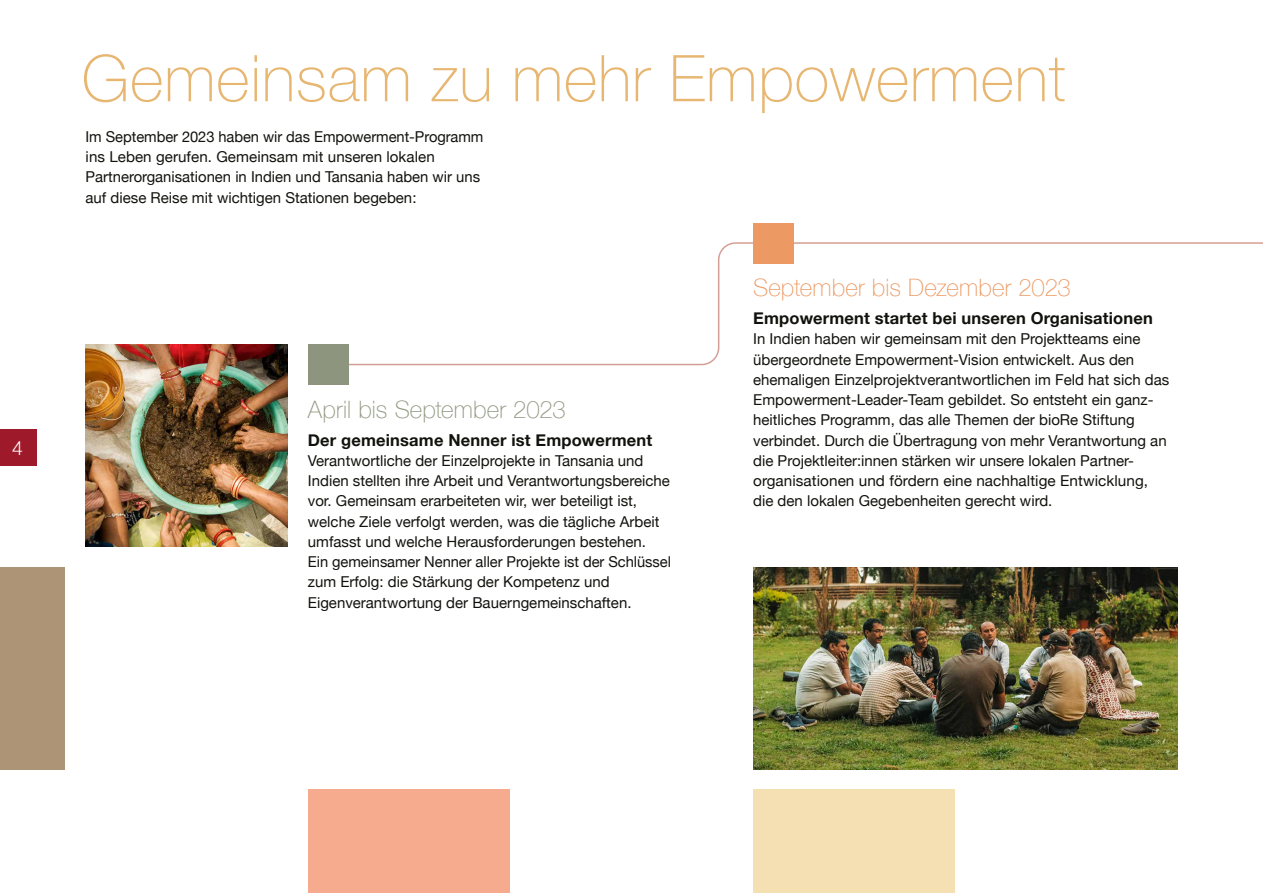
<style>
.page{position:relative;width:1263px;height:893px;background:#fff}
.page>*{position:absolute;margin:0;border:0;box-sizing:border-box;transform-origin:0 0}
.t1{font:100 64.5px "Helvetica Neue";letter-spacing:.01em;color:#e7b671}
.t2{font:100 24px "Helvetica Neue";letter-spacing:.005em;color:#ec9963}
.t3{font:100 24px "Helvetica Neue";letter-spacing:.005em;color:#8e957e}
.t4{font:300 19.5px "Helvetica Neue";color:#fff}
.t5{font:700 16.5px "Helvetica Neue";letter-spacing:.01em;color:#12120d}
.t6{font:15px/20.2px "Helvetica Neue";color:#12120d}
</style>
<div class="page">
<div style="left:0;top:430px;width:36px;height:36px;background:#9e1929"></div>
<img style="left:85px;top:344px;width:202px;height:203px">
<img style="left:753px;top:567px;width:425px;height:203px">
<div style="left:0;top:567px;width:64px;height:203px;background:#ae9477"></div>
<div style="left:753px;top:790px;width:201px;height:103px;background:#f5e0b4"></div>
<div style="left:308px;top:790px;width:202px;height:103px;background:#f6ab8e"></div>
<div style="left:308px;top:344px;width:41px;height:41px;background:#8e957e"></div>
<div style="left:753px;top:223px;width:41px;height:40px;background:#ec9963"></div>
<h3 class="t4" style="left:12px;top:432px;width:12px">4</h3>
<h1 class="t1" style="left:82px;top:29px;width:985px">Gemeinsam zu mehr Empowerment</h1>
<p class="t6" style="left:86px;top:127px;width:399px">Im September 2023 haben wir das Empowerment-Programm ins Leben gerufen. Gemeinsam mit unseren lokalen Partnerorganisationen in Indien und Tansania haben wir uns auf diese Reise mit wichtigen Stationen begeben:</p>
<h2 class="t3" style="left:308px;top:391px;width:259px">April bis September 2023</h2>
<p class="t5" style="left:308px;top:427px;width:346px">Der gemeinsame Nenner ist Empowerment</p>
<p class="t6" style="left:308px;top:451px;width:365px">Verantwortliche der Einzelprojekte in Tansania und Indien stellten ihre Arbeit und Verantwortungsbereiche vor. Gemeinsam erarbeiteten wir, wer beteiligt ist, welche Ziele verfolgt werden, was die tägliche Arbeit umfasst und welche Herausforderungen bestehen.<br>Ein gemeinsamer Nenner aller Projekte ist der Schlüssel zum Erfolg: die Stärkung der Kompetenz und Eigenverantwortung der Bauerngemeinschaften.</p>
<h2 class="t2" style="left:753px;top:270px;width:319px">September bis Dezember 2023</h2>
<p class="t5" style="left:753px;top:305px;width:401px">Empowerment startet bei unseren Organisationen</p>
<p class="t6" style="left:753px;top:330px;width:418px">In Indien haben wir gemeinsam mit den Projektteams eine übergeordnete Empowerment-Vision entwickelt. Aus den ehemaligen Einzelprojektverantwortlichen im Feld hat sich das Empowerment-Leader-Team gebildet. So entsteht ein ganz&shy;heitliches Programm, das alle Themen der bioRe Stiftung verbindet. Durch die Übertragung von mehr Verantwortung an die Projektleiter:innen stärken wir unsere lokalen Partner&shy;organisationen und fördern eine nachhaltige Entwicklung, die den lokalen Gegebenheiten gerecht wird.</p>
</div>
